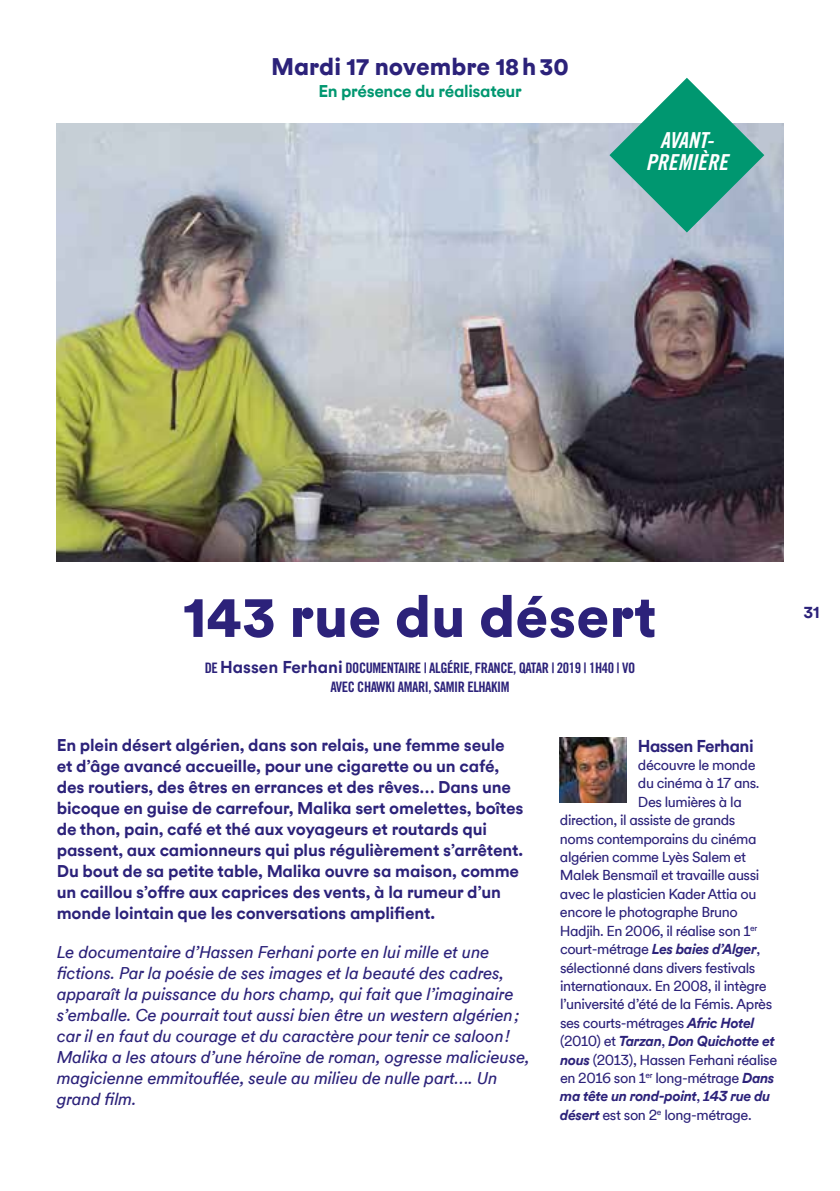
<style>
.page{position:relative;width:840px;height:1191px;background:#fff}
.page>*{position:absolute;margin:0;border:0;box-sizing:border-box;transform-origin:0 0}
.t1{font:900 58px "Circular XXTT";color:#2c227a}
.t2{font:900 24px "Circular XXTT";color:#2c227a}
.t3{font:22px/22px "Trade Gothic Bold Cond Twenty Obl";color:#fff;text-align:center}
.t4{font:700 17px/21px "Circular XXTT";letter-spacing:-.01em;color:#2c227a}
.t5{font:italic 17px/21px "Circular XXTT";letter-spacing:-.01em;color:#2c227a}
.t6{font:700 17px "Circular XXTT";letter-spacing:-.02em;color:#009770}
.t7{font:700 17px "Circular Std";letter-spacing:-.03em;color:#2c227a}
.t8{font:14.4px "Circular XXTT";letter-spacing:-.03em;color:#2c227a}
.t9{font:14.4px/18.4px "Trade Gothic Bold Cond Twenty";letter-spacing:-.03em;color:#2c227a;text-align:center}
.t10{font:italic 700 14.4px "Circular XXTT";letter-spacing:-.03em;color:#2c227a}
.s1{font-family:"Circular Std";font-weight:700;font-size:17px}
.s2{font-weight:400;font-style:normal}
.s3{font-weight:700;font-style:italic}
</style>
<div class="page">
<img style="left:57px;top:123px;width:725px;height:438px">
<img style="left:559px;top:738px;width:67px;height:64px">
<svg style="left:609px;top:78px;width:154px;height:154px"></svg>
<h2 class="t2" style="left:271px;top:50px;width:299px">Mardi 17 novembre 18h30</h2>
<p class="t6" style="left:318px;top:79px;width:205px">En présence du réalisateur</p>
<p class="t3" style="left:645px;top:129px;width:83px">AVANT-<br>PREMIÈRE</p>
<h1 class="t1" style="left:183px;top:576px;width:475px">143 rue du désert</h1>
<p class="t9" style="left:205px;top:659px;width:431px">DE <span class="s1">Hassen Ferhani</span> DOCUMENTAIRE | ALGÉRIE, FRANCE, QATAR | 2019 | 1H40 | VO<br>AVEC CHAWKI AMARI, SAMIR ELHAKIM</p>
<p class="t4" style="left:57px;top:733px;width:468px">En plein désert algérien, dans son relais, une femme seule et d’âge avancé accueille, pour une cigarette ou un café, des routiers, des êtres en errances et des rêves… Dans une bicoque en guise de carrefour, Malika sert omelettes, boîtes de thon, pain, café et thé aux voyageurs et routards qui passent, aux camionneurs qui plus régulièrement s’arrêtent.<br>Du bout de sa petite table, Malika ouvre sa maison, comme un caillou s’offre aux caprices des vents, à la rumeur d’un monde lointain que les conversations amplifient.</p>
<p class="t5" style="left:57px;top:940px;width:474px">Le documentaire d’Hassen Ferhani porte en lui mille et une fictions. Par la poésie de ses images et la beauté des cadres, apparaît la puissance du hors champ, qui fait que l’imaginaire s’emballe. Ce pourrait tout aussi bien être un western algérien; car il en faut du courage et du caractère pour tenir ce saloon!<br>Malika a les atours d’une héroïne de roman, ogresse malicieuse, magicienne emmitouflée, seule au milieu de nulle part…. Un grand film.</p>
<p class="t7" style="left:637px;top:734px;width:117px">Hassen Ferhani</p>
<p class="t8" style="left:637px;top:755px;width:119px">découvre le monde</p>
<p class="t8" style="left:637px;top:773px;width:123px">du cinéma à 17 ans.</p>
<p class="t8" style="left:637px;top:792px;width:105px">Des lumières à la</p>
<p class="t8" style="left:559px;top:810px;width:177px">direction, il assiste de grands</p>
<p class="t8" style="left:559px;top:829px;width:198px">noms contemporains du cinéma</p>
<p class="t8" style="left:559px;top:847px;width:188px">algérien comme Lyès Salem et</p>
<p class="t8" style="left:559px;top:865px;width:201px">Malek Bensmaïl et travaille aussi</p>
<p class="t8" style="left:559px;top:884px;width:198px">avec le plasticien Kader Attia ou</p>
<p class="t8" style="left:559px;top:902px;width:179px">encore le photographe Bruno</p>
<p class="t8" style="left:559px;top:921px;width:199px">Hadjih. En 2006, il réalise son 1<sup>er</sup></p>
<p class="t10" style="left:559px;top:939px;width:202px"><span class="s2">court-métrage</span> Les baies d’Alger<span class="s2">,</span></p>
<p class="t8" style="left:559px;top:957px;width:197px">sélectionné dans divers festivals</p>
<p class="t8" style="left:559px;top:976px;width:208px">internationaux. En 2008, il intègre</p>
<p class="t8" style="left:559px;top:994px;width:213px">l’université d’été de la Fémis. Après</p>
<p class="t8" style="left:559px;top:1013px;width:196px">ses courts-métrages <span class="s3">Afric Hotel</span></p>
<p class="t10" style="left:559px;top:1031px;width:216px"><span class="s2">(2010) et</span> Tarzan<span class="s2">,</span> Don Quichotte et</p>
<p class="t8" style="left:559px;top:1049px;width:218px"><span class="s3">nous</span> (2013), Hassen Ferhani réalise</p>
<p class="t8" style="left:559px;top:1068px;width:216px">en 2016 son 1<sup>er</sup> long-métrage <span class="s3">Dans</span></p>
<p class="t10" style="left:559px;top:1086px;width:212px">ma tête un rond-point<span class="s2">,</span> 143 rue du</p>
<p class="t8" style="left:559px;top:1105px;width:193px"><span class="s3">désert</span> est son 2<sup>e</sup> long-métrage.</p>
<p class="t4" style="left:803px;top:601px;width:18px">31</p>
</div>
